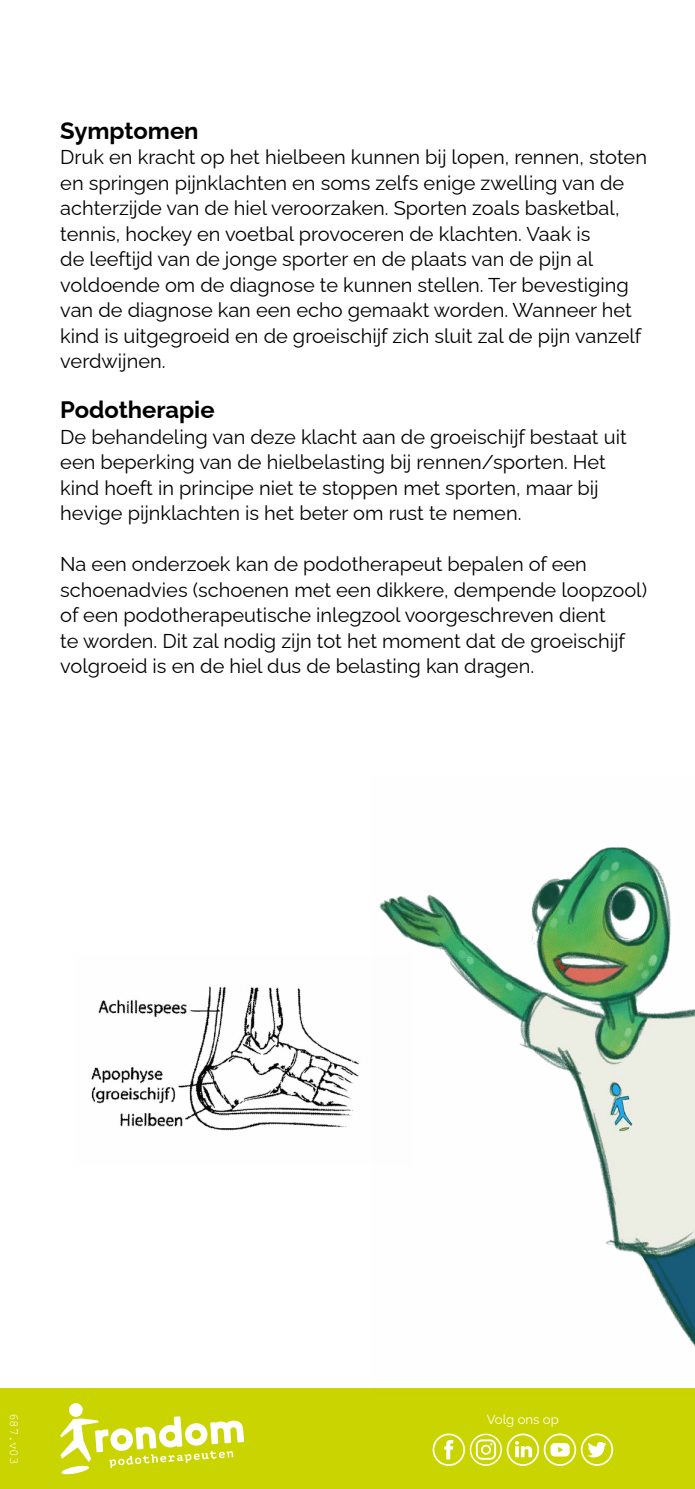
<style>
.page{position:relative;width:695px;height:1489px;background:#fff}
.page>*{position:absolute;margin:0;border:0;box-sizing:border-box;transform-origin:0 0}
.t1{font:700 23.75px "Raleway";color:#000}
.t2{font:20px/25.5px "Raleway";color:#000}
.t3{font:13.25px "Raleway";color:#fff}
.t4{font:12.5px "Courier New";letter-spacing:-.02em;color:#fff}
</style>
<div class="page">
<div style="left:0;top:1388px;width:694px;height:100px;background:#cad400"></div>
<div style="left:69px;top:1402px;width:14px;height:14px;background:#fff;border-radius:50%"></div>
<svg style="left:60px;top:1416px;width:184px;height:57px"></svg>
<svg style="left:432px;top:1433px;width:181px;height:32px"></svg>
<img style="left:379px;top:847px;width:315px;height:499px">
<img style="left:91px;top:954px;width:320px;height:210px">
<p class="t1" style="left:60px;top:111px;width:140px">Symptomen</p>
<p class="t2" style="left:60px;top:142px;width:588px">Druk en kracht op het hielbeen kunnen bij lopen, rennen, stoten en springen pijnklachten en soms zelfs enige zwelling van de achterzijde van de hiel veroorzaken. Sporten zoals basketbal, tennis, hockey en voetbal provoceren de klachten. Vaak is<br>de leeftijd van de jonge sporter en de plaats van de pijn al voldoende om de diagnose te kunnen stellen. Ter bevestiging van de diagnose kan een echo gemaakt worden. Wanneer het kind is uitgegroeid en de groeischijf zich sluit zal de pijn vanzelf verdwijnen.</p>
<p class="t1" style="left:60px;top:391px;width:156px">Podotherapie</p>
<p class="t2" style="left:60px;top:422px;width:568px">De behandeling van deze klacht aan de groeischijf bestaat uit een beperking van de hielbelasting bij rennen/sporten. Het kind hoeft in principe niet te stoppen met sporten, maar bij hevige pijnklachten is het beter om rust te nemen.</p>
<p class="t2" style="left:60px;top:549px;width:588px">Na een onderzoek kan de podotherapeut bepalen of een schoenadvies (schoenen met een dikkere, dempende loopzool) of een podotherapeutische inlegzool voorgeschreven dient<br>te worden. Dit zal nodig zijn tot het moment dat de groeischijf volgroeid is en de hiel dus de belasting kan dragen.</p>
<p class="t4" style="left:22px;top:1412px;width:52px;rotate:90deg">687.v03</p>
<p class="t3" style="left:487px;top:1408px;width:74px">Volg ons op</p>
</div>
